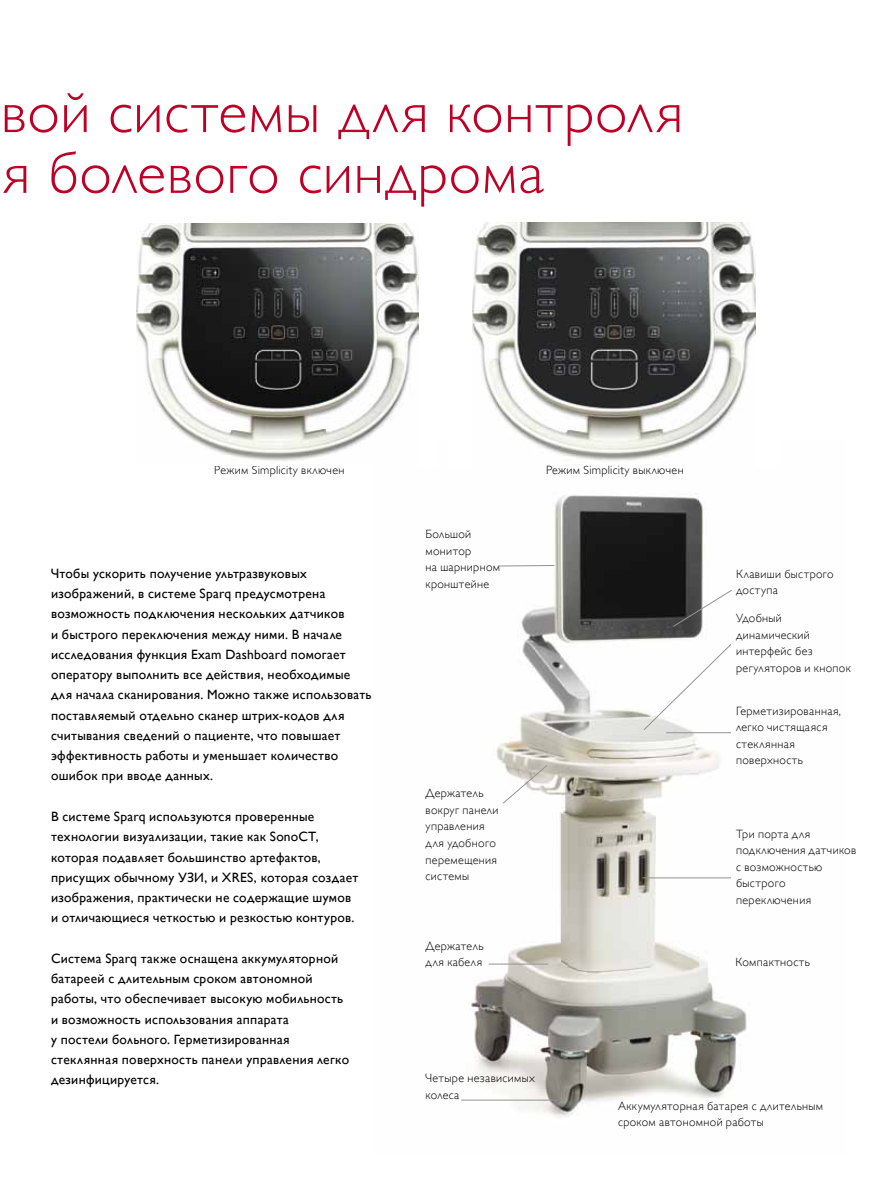
<style>
.page{position:relative;width:893px;height:1187px;background:#fff}
.page>*{position:absolute;margin:0;border:0;box-sizing:border-box;transform-origin:0 0}
.t1{font:60px/60.8px "Gill Sans Alt One WGL Light";letter-spacing:.01em;color:#be0027}
.t2{font:13.5px/20.2px "Gill Sans Alt One WGL";letter-spacing:.02em;color:#000}
.t3{font:12px/16.5px "Gill Sans Alt One WGL Light";letter-spacing:.03em;color:#000}
</style>
<div class="page">
<img style="left:461px;top:493px;width:286px;height:624px">
<img style="left:473px;top:222px;width:282px;height:239px">
<hr style="left:642px;top:877px;width:89px;height:1px;background:#939393">
<hr style="left:461px;top:1099px;width:97px;height:1px;background:#939393">
<hr style="left:489px;top:963px;width:59px;height:1px;background:#939393">
<svg style="left:502px;top:764px;width:46px;height:40px"></svg>
<svg style="left:497px;top:564px;width:58px;height:2px"></svg>
<svg style="left:643px;top:643px;width:89px;height:87px"></svg>
<hr style="left:666px;top:732px;width:65px;height:1px;background:#939393">
<svg style="left:672px;top:589px;width:61px;height:38px"></svg>
<img style="left:136px;top:223px;width:283px;height:238px">
<h1 class="t1" style="left:1px;top:82px;width:683px">вой системы для контроля я болевого синдрома</h1>
<p class="t3" style="left:214px;top:462px;width:132px">Режим Simplicity включен</p>
<p class="t3" style="left:546px;top:462px;width:139px">Режим Simplicity выключен</p>
<p class="t2" style="left:51px;top:563px;width:322px">Чтобы ускорить получение ультразвуковых изображений, в системе Sparq предусмотрена возможность подключения нескольких датчиков<br>и быстрого переключения между ними. В начале исследования функция Exam Dashboard помогает оператору выполнить все действия, необходимые для начала сканирования. Можно также использовать поставляемый отдельно сканер штрих-кодов для считывания сведений о пациенте, что повышает эффективность работы и уменьшает количество ошибок при вводе данных.</p>
<p class="t2" style="left:51px;top:806px;width:309px">В системе Sparq используются проверенные технологии визуализации, такие как SonoCT, которая подавляет большинство артефактов, присущих обычному УЗИ, и XRES, которая создает изображения, практически не содержащие шумов и отличающиеся четкостью и резкостью контуров.</p>
<p class="t2" style="left:51px;top:947px;width:300px">Система Sparq также оснащена аккумуляторной батареей с длительным сроком автономной работы, что обеспечивает высокую мобильность и возможность использования аппарата<br>у постели больного. Герметизированная стеклянная поверхность панели управления легко дезинфицируется.</p>
<p class="t3" style="left:426px;top:526px;width:76px">Большой монитор<br>на шарнирном кронштейне</p>
<p class="t3" style="left:426px;top:785px;width:74px">Держатель вокруг панели управления для удобного перемещения системы</p>
<p class="t3" style="left:426px;top:937px;width:59px">Держатель для кабеля</p>
<p class="t3" style="left:426px;top:1069px;width:111px">Четыре независимых колеса</p>
<p class="t3" style="left:736px;top:565px;width:99px">Клавиши быстрого доступа</p>
<p class="t3" style="left:736px;top:610px;width:116px">Удобный динамический интерфейс без регуляторов и кнопок</p>
<p class="t3" style="left:736px;top:702px;width:107px">Герметизированная, легко чистящаяся стеклянная поверхность</p>
<p class="t3" style="left:736px;top:825px;width:122px">Три порта для подключения датчиков с возможностью быстрого переключения</p>
<p class="t3" style="left:735px;top:953px;width:76px">Компактность</p>
<p class="t3" style="left:618px;top:1097px;width:206px">Аккумуляторная батарея с длительным сроком автономной работы</p>
</div>
